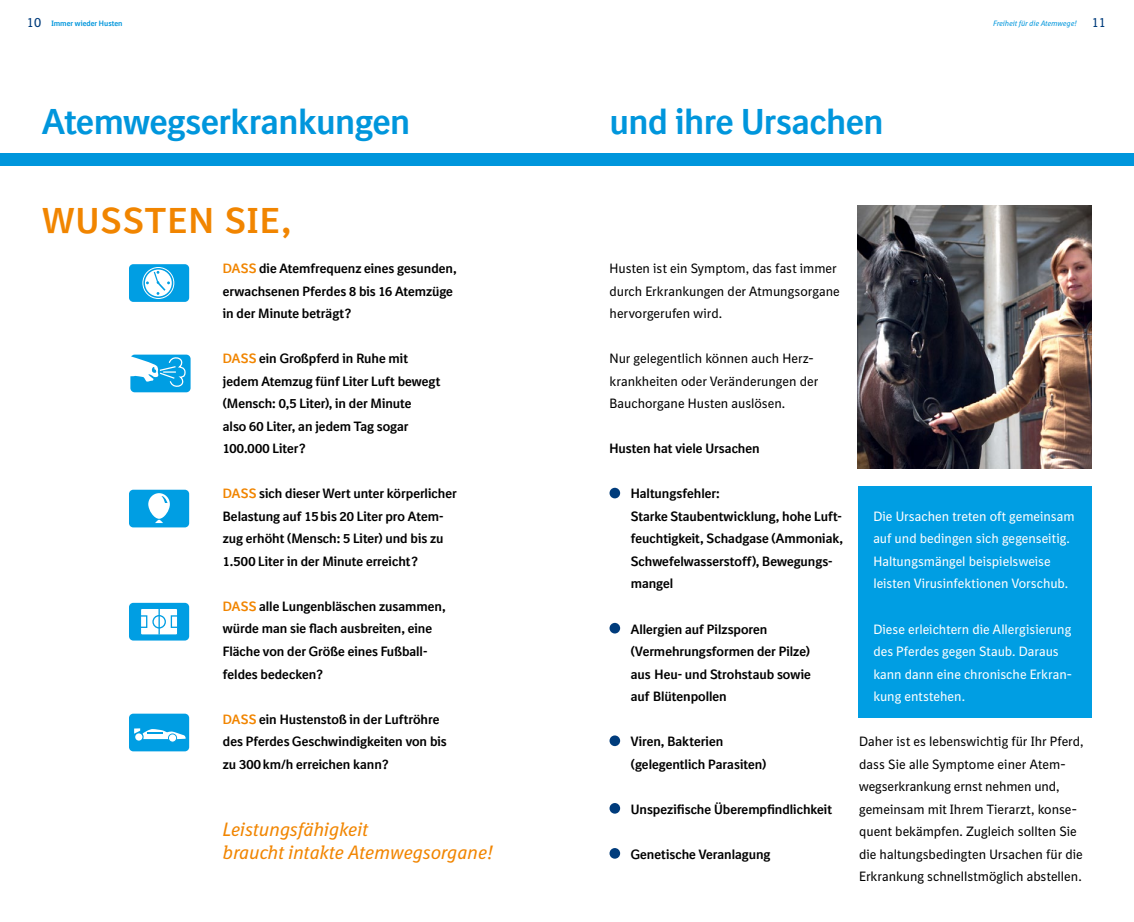
<style>
.page{position:relative;width:1134px;height:922px;background:#fff}
.page>*{position:absolute;margin:0;border:0;box-sizing:border-box;transform-origin:0 0}
.t1{font:700 35px "BI Sans NEXT";letter-spacing:-.015em;color:#0096dc}
.t2{font:700 35px "BI Sans NEXT";letter-spacing:.05em;color:#f18500}
.t3{font:italic 18.75px/22.5px "BI Sans NEXT";color:#f18500}
.t4{font:700 13.12px/22.5px "BI Sans NEXT";color:#000}
.t5{font:13.12px/22.5px "BI Sans NEXT";color:#000}
.t6{font:13.12px/22.5px "BI Sans NEXT";color:#fff}
.t7{font:italic 7.5px "BI Sans NEXT";color:#0096dc}
.t8{font:700 7.5px "BI Sans NEXT";color:#0096dc}
.s1{font-weight:400;font-size:13.12px;color:#003c7c}
.s2{font-style:normal;font-size:13.12px;color:#003c7c}
.s3{color:#f18500}
</style>
<div class="page">
<div style="left:857px;top:486px;width:234px;height:231px;background:#009ee3"></div>
<div style="left:609px;top:487px;width:11px;height:11px;background:#003c7c;border-radius:50%"></div>
<div style="left:609px;top:622px;width:11px;height:11px;background:#003c7c;border-radius:50%"></div>
<div style="left:609px;top:735px;width:11px;height:11px;background:#003c7c;border-radius:50%"></div>
<div style="left:609px;top:802px;width:11px;height:11px;background:#003c7c;border-radius:50%"></div>
<svg style="left:609px;top:847px;width:11px;height:11px"></svg>
<img style="left:857px;top:206px;width:234px;height:263px">
<div style="left:129px;top:713px;width:60px;height:38px;background:#009ee3;border-radius:4px"></div>
<svg style="left:134px;top:728px;width:52px;height:14px"></svg>
<div style="left:129px;top:264px;width:60px;height:38px;background:#009ee3;border-radius:4px"></div>
<div style="left:143px;top:267px;width:31px;height:32px;border:1px solid #fff;border-radius:50%"></div>
<svg style="left:145px;top:269px;width:27px;height:27px"></svg>
<svg style="left:146px;top:270px;width:24px;height:25px"></svg>
<svg style="left:130px;top:354px;width:61px;height:38px"></svg>
<div style="left:129px;top:602px;width:60px;height:38px;background:#009ee3;border-radius:4px"></div>
<div style="left:141px;top:608px;width:37px;height:26px;background:#fff"></div>
<div style="left:140px;top:607px;width:38px;height:28px;border:1px solid #009ee3"></div>
<hr style="left:158px;top:608px;width:2px;height:26px;background:#009ee3">
<div style="left:152px;top:615px;width:14px;height:13px;border:1px solid #009ee3;border-radius:50%"></div>
<div style="left:171px;top:615px;width:7px;height:12px;border:1px solid #009ee3"></div>
<div style="left:140px;top:615px;width:7px;height:12px;border:1px solid #009ee3"></div>
<div style="left:129px;top:489px;width:60px;height:38px;background:#009ee3;border-radius:4px"></div>
<svg style="left:155px;top:519px;width:8px;height:4px"></svg>
<div style="left:148px;top:493px;width:22px;height:25px;background:#fff;border-radius:11px"></div>
<svg style="left:161px;top:496px;width:6px;height:7px"></svg>
<div style="left:0;top:153px;width:567px;height:13px;background:#0096dc"></div>
<div style="left:567px;top:153px;width:567px;height:13px;background:#0096dc"></div>
<p class="t8" style="left:27px;top:19px;width:97px"><span class="s1">10</span> Immer wieder Husten</p>
<p class="t7" style="left:993px;top:19px;width:114px">Freiheit für die Atemwege! <span class="s2">11</span></p>
<h1 class="t1" style="left:42px;top:101px;width:370px">Atemwegserkrankungen</h1>
<h1 class="t2" style="left:43px;top:200px;width:250px">WUSSTEN SIE,</h1>
<p class="t4" style="left:223px;top:257px;width:235px"><span class="s3">DASS</span> die Atemfrequenz eines gesunden, erwachsenen Pferdes 8 bis 16 Atemzüge in der Minute beträgt?</p>
<p class="t4" style="left:223px;top:347px;width:219px"><span class="s3">DASS</span> ein Großpferd in Ruhe mit jedem Atemzug fünf Liter Luft bewegt (Mensch: 0,5 Liter), in der Minute<br>also 60 Liter, an jedem Tag sogar<br>100.000 Liter?</p>
<p class="t4" style="left:223px;top:482px;width:235px"><span class="s3">DASS</span> sich dieser Wert unter körperlicher Belastung auf 15bis 20 Liter pro Atem&shy;zug erhöht (Mensch: 5 Liter) und bis zu 1.500 Liter in der Minute erreicht?</p>
<p class="t4" style="left:223px;top:594px;width:224px"><span class="s3">DASS</span> alle Lungenbläschen zusammen, würde man sie flach ausbreiten, eine<br>Fläche von der Größe eines Fußball&shy;feldes bedecken?</p>
<p class="t4" style="left:223px;top:707px;width:225px"><span class="s3">DASS</span> ein Hustenstoß in der Luftröhre des Pferdes Geschwindigkeiten von bis zu 300km/h erreichen kann?</p>
<h2 class="t3" style="left:223px;top:818px;width:271px">Leistungsfähigkeit<br>braucht intakte Atemwegsorgane!</h2>
<h1 class="t1" style="left:609px;top:101px;width:276px">und ihre Ursachen</h1>
<p class="t5" style="left:609px;top:257px;width:232px">Husten ist ein Symptom, das fast immer durch Erkrankungen der Atmungsorgane hervorgerufen wird.</p>
<p class="t5" style="left:609px;top:347px;width:210px">Nur gelegentlich können auch Herz&shy;krankheiten oder Veränderungen der<br>Bauchorgane Husten auslösen.</p>
<p class="t4" style="left:609px;top:437px;width:152px">Husten hat viele Ursachen</p>
<p class="t4" style="left:631px;top:482px;width:214px">Haltungsfehler:<br>Starke Staubentwicklung, hohe Luft&shy;feuchtigkeit, Schadgase (Ammoniak,<br>Schwefelwasserstoff), Bewegungs&shy;mangel</p>
<p class="t4" style="left:631px;top:617px;width:182px">Allergien auf Pilzsporen (Vermehrungsformen der Pilze) aus Heu- und Strohstaub sowie auf Blütenpollen</p>
<p class="t4" style="left:631px;top:729px;width:137px">Viren, Bakterien (gelegentlich Parasiten)</p>
<p class="t4" style="left:631px;top:797px;width:203px">Unspezifische Überempfindlichkeit</p>
<p class="t4" style="left:631px;top:842px;width:141px">Genetische Veranlagung</p>
<p class="t6" style="left:873px;top:505px;width:203px">Die Ursachen treten oft gemeinsam auf und bedingen sich gegenseitig.<br>Haltungsmängel beispielsweise leisten Virusinfektionen Vorschub.</p>
<p class="t6" style="left:873px;top:617px;width:200px">Diese erleichtern die Allergisierung des Pferdes gegen Staub. Daraus kann dann eine chronische Erkran&shy;kung entstehen.</p>
<p class="t5" style="left:859px;top:730px;width:226px">Daher ist es lebenswichtig für Ihr Pferd, dass Sie alle Symptome einer Atem&shy;wegserkrankung ernst nehmen und, gemeinsam mit Ihrem Tierarzt, konse&shy;quent bekämpfen. Zugleich sollten Sie die haltungsbedingten Ursachen für die Erkrankung schnellstmöglich abstellen.</p>
</div>
